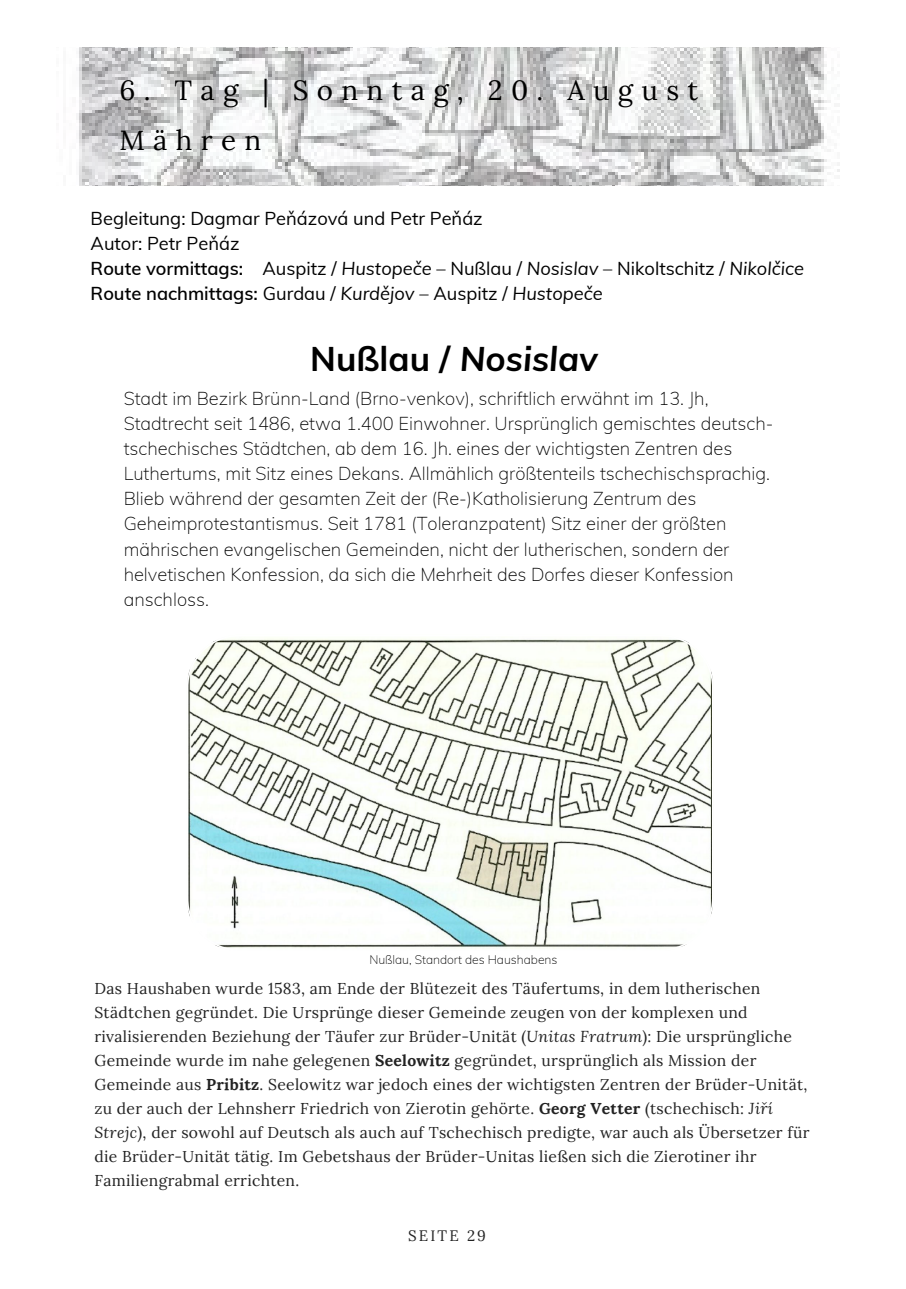
<style>
.page{position:relative;width:906px;height:1289px;background:#fff}
.page>*{position:absolute;margin:0;border:0;box-sizing:border-box;transform-origin:0 0}
.t1{font:italic 700 34.2px "Muli";color:#000}
.t2{font:27.75px "Lora";letter-spacing:.3em;color:#000}
.t3{font:200 18.3px/25px "Muli";color:#000}
.t4{font:18.3px "Muli";color:#000}
.t5{font:600 18.3px "Muli";color:#000}
.t6{font:15.6px/24px "Lora";letter-spacing:.02em;color:#222}
.t7{font:15.15px "Lora";letter-spacing:.14em;color:#222}
.t8{font:200 12.15px "Muli";color:#000}
.s1{font-weight:600}
.s2{font-style:italic}
.s3{font-weight:400}
.s4{font-weight:400;font-style:italic}
.s5{font-style:normal}
.s6{font-weight:700}
</style>
<div class="page">
<img style="left:76px;top:48px;width:764px;height:137px">
<svg style="left:188px;top:638px;width:525px;height:311px;fill:#fbfdf6"></svg>
<p class="t2" style="left:119px;top:72px;width:580px">6. Tag | Sonntag, 20. August</p>
<p class="t2" style="left:119px;top:122px;width:143px">Mähren</p>
<p class="t4" style="left:91px;top:206px;width:393px">Begleitung: Dagmar Peňázová und Petr Peňáz</p>
<p class="t4" style="left:91px;top:231px;width:150px">Autor: Petr Peňáz</p>
<p class="t4" style="left:91px;top:256px;width:715px"><span class="s1">Route vormittags:</span> Auspitz / <span class="s2">Hustopeče</span> – Nußlau / <span class="s2">Nosislav</span> – Nikoltschitz / <span class="s2">Nikolčice</span></p>
<p class="t5" style="left:91px;top:282px;width:513px">Route nachmittags: <span class="s3">Gurdau /</span> <span class="s4">Kurdějov</span> <span class="s3">– Auspitz /</span> <span class="s4">Hustopeče</span></p>
<p class="t1" style="left:310px;top:336px;width:289px"><span class="s5">Nußlau /</span> Nosislav</p>
<p class="t3" style="left:124px;top:385px;width:651px">Stadt im Bezirk Brünn-Land (Brno-venkov), schriftlich erwähnt im 13. Jh, Stadtrecht seit 1486, etwa 1.400 Einwohner. Ursprünglich gemischtes deutsch&shy;tschechisches Städtchen, ab dem 16. Jh. eines der wichtigsten Zentren des Luthertums, mit Sitz eines Dekans. Allmählich größtenteils tschechischsprachig.<br>Blieb während der gesamten Zeit der (Re-)Katholisierung Zentrum des Geheimprotestantismus. Seit 1781 (Toleranzpatent) Sitz einer der größten mährischen evangelischen Gemeinden, nicht der lutherischen, sondern der helvetischen Konfession, da sich die Mehrheit des Dorfes dieser Konfession anschloss.</p>
<p class="t8" style="left:369px;top:951px;width:190px">Nußlau, Standort des Haushabens</p>
<p class="t6" style="left:94px;top:976px;width:716px">Das Haushaben wurde 1583, am Ende der Blütezeit des Täufertums, in dem lutherischen Städtchen gegründet. Die Ursprünge dieser Gemeinde zeugen von der komplexen und rivalisierenden Beziehung der Täufer zur Brüder-Unität (<span class="s2">Unitas Fratrum</span>): Die ursprüngliche Gemeinde wurde im nahe gelegenen <span class="s6">Seelowitz</span> gegründet, ursprünglich als Mission der Gemeinde aus <span class="s6">Pribitz</span>. Seelowitz war jedoch eines der wichtigsten Zentren der Brüder-Unität, zu der auch der Lehnsherr Friedrich von Zierotin gehörte. <span class="s6">Georg Vetter</span> (tschechisch: <span class="s2">Jiří Strejc</span>), der sowohl auf Deutsch als auch auf Tschechisch predigte, war auch als Übersetzer für die Brüder-Unität tätig. Im Gebetshaus der Brüder-Unitas ließen sich die Zierotiner ihr Familiengrabmal errichten.</p>
<p class="t7" style="left:408px;top:1225px;width:79px">SEITE 29</p>
</div>
